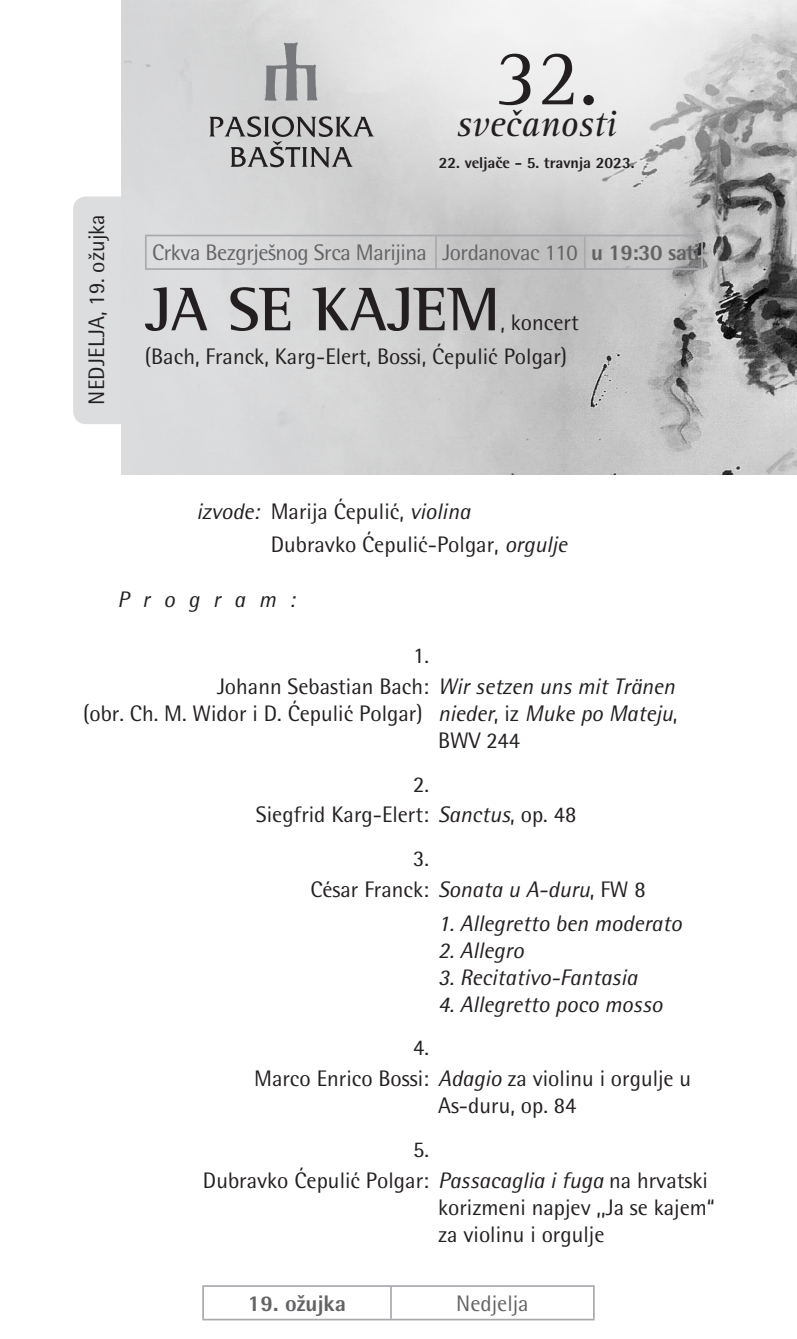
<style>
.page{position:relative;width:797px;height:1339px;background:#fff}
.page>*{position:absolute;margin:0;border:0;box-sizing:border-box;transform-origin:0 0}
.t1{font:80.55px "Rotis Semi Serif";color:#231f20}
.t2{font:700 63px "Rotis Semi Serif 65";color:#231f20}
.t3{font:italic 37.57px "Rotis Serif";color:#231f20}
.t4{font:22.5px/30.8px "Rotis Semi Sans";color:#231f20}
.t5{font:italic 22.5px/27px "Rotis Semi Sans";color:#231f20}
.t6{font:22.5px "Rotis Semi Sans";letter-spacing:-.02em;color:#636366}
.t7{font:800 22.5px "Rotis Semi Sans";color:#636366}
.t8{font:italic 22.5px "Rotis Semi Sans";letter-spacing:.6em;color:#231f20}
.t9{font:22.5px "Rotis Semi Sans";color:#636366}
.t10{font:800 15.75px "Rotis Semi Sans";color:#231f20}
.s1{font-weight:800}
.s2{font-style:italic}
.s3{font-style:normal}
</style>
<div class="page">
<img style="left:121px;top:0;width:675px;height:475px">
<div style="left:73px;top:196px;width:48px;height:228px;background:#dcdddf"></div>
<svg style="left:243px;top:0;width:553px;height:250px;background:#d5d5d5"></svg>
<hr style="left:145px;top:235px;width:290px;height:1px;background:#a8a9ad">
<hr style="left:435px;top:235px;width:149px;height:1px;background:#a8a9ad">
<hr style="left:435px;top:236px;width:1px;height:32px;background:#a8a9ad">
<hr style="left:584px;top:235px;width:118px;height:1px;background:#a8a9ad">
<hr style="left:583px;top:236px;width:2px;height:32px;background:#a8a9ad">
<hr style="left:145px;top:268px;width:290px;height:2px;background:#a8a9ad">
<hr style="left:435px;top:268px;width:149px;height:2px;background:#a8a9ad">
<hr style="left:584px;top:268px;width:118px;height:2px;background:#a8a9ad">
<hr style="left:145px;top:236px;width:1px;height:32px;background:#a8a9ad">
<hr style="left:700px;top:236px;width:2px;height:32px;background:#a8a9ad">
<hr style="left:202px;top:1284px;width:189px;height:2px;background:#a8a9ad">
<hr style="left:202px;top:1286px;width:2px;height:32px;background:#a8a9ad">
<hr style="left:391px;top:1284px;width:203px;height:2px;background:#a8a9ad">
<hr style="left:390px;top:1286px;width:1px;height:32px;background:#a8a9ad">
<hr style="left:592px;top:1286px;width:2px;height:32px;background:#a8a9ad">
<hr style="left:202px;top:1318px;width:189px;height:2px;background:#a8a9ad">
<hr style="left:391px;top:1318px;width:203px;height:2px;background:#a8a9ad">
<svg style="left:264px;top:42px;width:53px;height:59px;background:#adaeaf"></svg>
<svg style="left:209px;top:116px;width:165px;height:52px;background:#aaa"></svg>
<p class="t4" style="left:81px;top:405px;width:192px;rotate:-90deg">NEDJELJA, 19. ožujka</p>
<h1 class="t1" style="left:495px;top:30px;width:104px">32.</h1>
<h3 class="t3" style="left:456px;top:102px;width:161px">svečanosti</h3>
<p class="t10" style="left:438px;top:152px;width:197px">22. veljače - 5. travnja 2023.</p>
<p class="t6" style="left:152px;top:239px;width:548px">Crkva Bezgrješnog Srca Marijina Jordanovac 110 <span class="s1">u 19:30 sati</span></p>
<h2 class="t2" style="left:145px;top:271px;width:357px">JA SE KAJEM</h2>
<p class="t4" style="left:145px;top:306px;width:435px;line-height:33.3px;text-indent:355px">, koncert (Bach, Franck, Karg-Elert, Bossi, Ćepulić Polgar)</p>
<p class="t4" style="left:270px;top:494px;width:298px;line-height:33.3px;text-indent:-74px"><span class="s2">izvode:</span> Marija Ćepulić, <span class="s2">violina<br></span>Dubravko Ćepulić-Polgar, <span class="s2">orgulje</span></p>
<p class="t8" style="left:117px;top:585px;width:179px">Program:</p>
<p class="t4" style="left:217px;top:639px;width:459px;text-indent:196px">1.<br>Johann Sebastian Bach: <span class="s2">Wir setzen uns mit Tränen</span></p>
<p class="t4" style="left:83px;top:697px;width:341px">(obr. Ch. M. Widor i D. Ćepulić Polgar)</p>
<p class="t5" style="left:438px;top:699px;width:241px">nieder<span class="s3">, iz</span> Muke po Mateju<span class="s3">,<br>BWV 244</span></p>
<p class="t4" style="left:256px;top:768px;width:321px;text-align:center">2.<br>Siegfrid Karg-Elert: <span class="s2">Sanctus</span>, op. 48</p>
<p class="t4" style="left:310px;top:842px;width:336px;text-indent:103px">3.<br>César Franck: <span class="s2">Sonata u A-duru</span>, FW 8</p>
<p class="t5" style="left:438px;top:909px;width:245px">1. Allegretto ben moderato</p>
<p class="t5" style="left:438px;top:936px;width:87px">2. Allegro</p>
<p class="t5" style="left:438px;top:963px;width:201px">3. Recitativo-Fantasia</p>
<p class="t5" style="left:438px;top:990px;width:226px">4. Allegretto poco mosso</p>
<p class="t4" style="left:254px;top:1032px;width:438px;text-indent:159px">4.<br>Marco Enrico Bossi: <span class="s2">Adagio</span> za violinu i orgulje u</p>
<p class="t4" style="left:438px;top:1089px;width:140px">As-duru, op. 84</p>
<p class="t4" style="left:203px;top:1133px;width:506px;text-indent:210px">5.<br>Dubravko Ćepulić Polgar: <span class="s2">Passacaglia i fuga</span> na hrvatski</p>
<p class="t4" style="left:438px;top:1193px;width:278px;line-height:27px">korizmeni napjev ,,Ja se kajem“ za violinu i orgulje</p>
<p class="t7" style="left:248px;top:1288px;width:100px">19. ožujka</p>
<p class="t9" style="left:456px;top:1289px;width:74px">Nedjelja</p>
</div>
